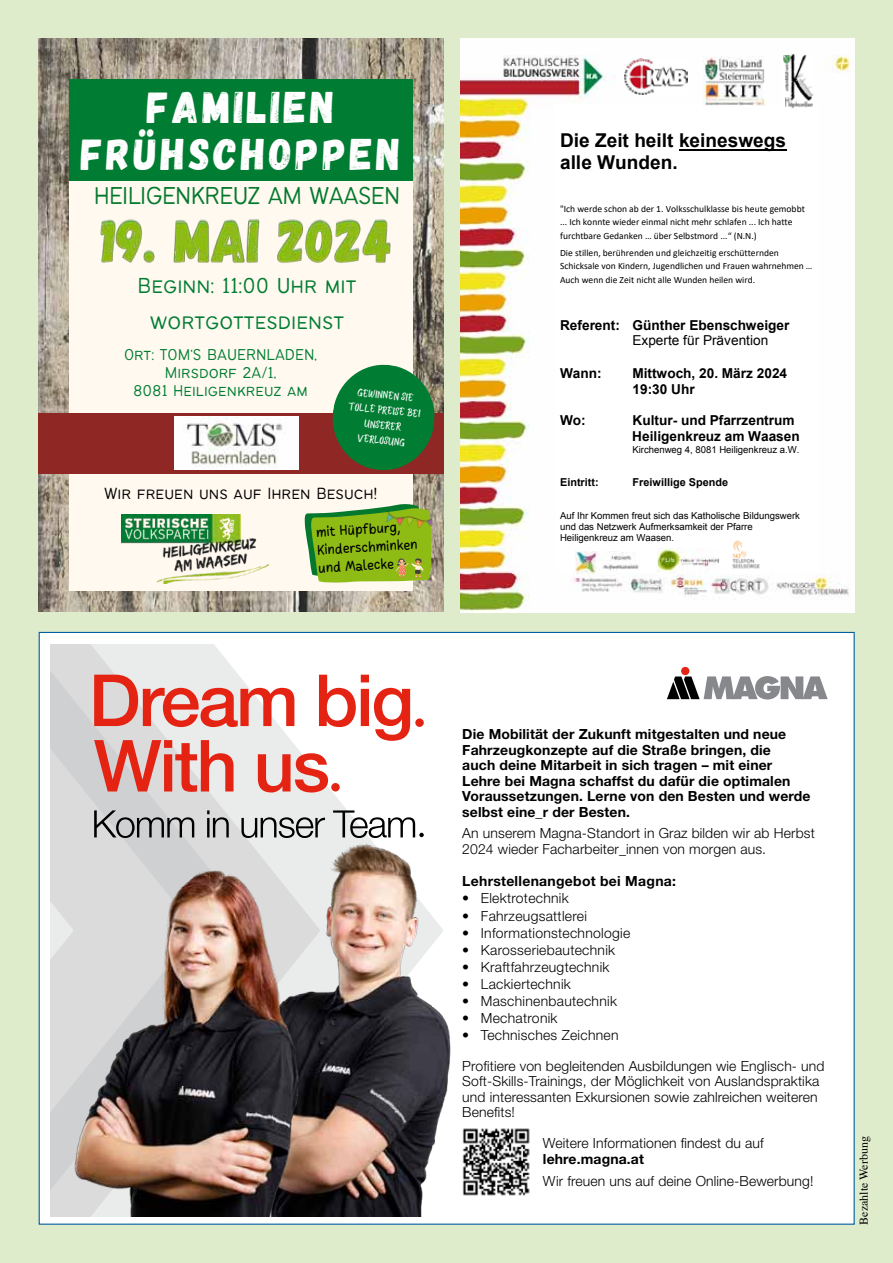
<style>
.page{position:relative;width:893px;height:1263px;background:#dfeccc}
.page>*{position:absolute;margin:0;border:0;box-sizing:border-box;transform-origin:0 0}
.t1{font:44.25px/47px "Gagalin";letter-spacing:.08em;color:#fff;text-align:center}
.t2{font:300 27px "Bantayog";letter-spacing:-.025em;color:#04792d}
.t3{font:300 23.85px/36.3px "Bantayog";color:#007d32;text-align:center}
.t4{font:700 19.05px/22px "Arial";color:#000}
.t5{font:300 17.85px "Bantayog";color:#000}
.t6{font:300 17.25px/17.7px "Bantayog";color:#007d32;text-align:center}
.t7{font:300 13.95px/15.5px "Helvetica Neue LT Pro";letter-spacing:.01em;color:#000}
.t8{font:700 13.95px/15.5px "Helvetica Neue LT Pro";letter-spacing:.01em;color:#000}
.t9{font:500 13.95px/18px "Cakerolli";color:#000}
.t10{font:700 13.65px/15.6px "Arial";color:#000}
.t11{font:13.65px "Arial";color:#000}
.t12{font:12px "Times";color:#000}
.t13{font:11.1px/15.1px "Bright Sunshine Cap";color:#fff;text-align:center}
.t14{font:700 10.95px "Arial";color:#000}
.t15{font:9.6px/13.5px "Calibri";color:#000}
.t16{font:9.6px/10.9px "Arial";color:#000}
</style>
<div class="page">
<div style="left:39px;top:632px;width:816px;height:593px;background:#fff;border:1px solid #005fa1"></div>
<svg style="left:51px;top:645px;width:360px;height:571px"></svg>
<svg style="left:94px;top:675px;width:200px;height:52px"></svg>
<svg style="left:319px;top:675px;width:91px;height:66px"></svg>
<div style="left:415px;top:718px;width:9px;height:9px;background:#e42313;border-radius:50%"></div>
<svg style="left:94px;top:740px;width:139px;height:52px"></svg>
<svg style="left:258px;top:753px;width:70px;height:39px"></svg>
<div style="left:331px;top:783px;width:9px;height:8px;background:#e42313;border-radius:50%"></div>
<svg style="left:94px;top:810px;width:100px;height:28px"></svg>
<svg style="left:207px;top:810px;width:22px;height:27px"></svg>
<svg style="left:241px;top:817px;width:84px;height:21px"></svg>
<svg style="left:333px;top:810px;width:91px;height:28px"></svg>
<div style="left:681px;top:667px;width:8px;height:8px;background:#e42313;border-radius:50%"></div>
<svg style="left:667px;top:676px;width:161px;height:23px"></svg>
<img style="left:490px;top:1128px;width:40px;height:68px">
<img style="left:204px;top:839px;width:286px;height:377px">
<img style="left:55px;top:863px;width:268px;height:353px">
<img style="left:38px;top:38px;width:405px;height:573px">
<div style="left:69px;top:92px;width:344px;height:499px;background:#fff9f0"></div>
<div style="left:38px;top:413px;width:405px;height:60px;background:#8f2825"></div>
<div style="left:69px;top:79px;width:344px;height:102px;background:#007d32"></div>
<svg style="left:332px;top:365px;width:105px;height:105px"></svg>
<svg style="left:304px;top:507px;width:128px;height:76px"></svg>
<img style="left:384px;top:502px;width:51px;height:35px">
<img style="left:121px;top:514px;width:147px;height:70px">
<img style="left:175px;top:417px;width:124px;height:53px">
<img style="left:100px;top:219px;width:291px;height:44px">
<img style="left:460px;top:38px;width:395px;height:574px">
<div style="left:555px;top:104px;width:263px;height:468px;background:#fff"></div>
<hr style="left:679px;top:149px;width:107px;height:2px;background:#000">
<img style="left:782px;top:54px;width:32px;height:54px">
<img style="left:624px;top:58px;width:63px;height:37px">
<img style="left:726px;top:540px;width:39px;height:34px">
<img style="left:703px;top:56px;width:63px;height:49px">
<img style="left:576px;top:551px;width:64px;height:22px">
<img style="left:657px;top:548px;width:62px;height:25px">
<h1 class="t1" style="left:81px;top:84px;width:321px">FAMILIEN<br>FRÜHSCHOPPEN</h1>
<h2 class="t2" style="left:94px;top:182px;width:308px">HEILIGENKREUZ AM WAASEN</h2>
<h3 class="t3" style="left:138px;top:267px;width:220px">Beginn: 11:00 Uhr mit wortgottesdienst</h3>
<p class="t6" style="left:124px;top:346px;width:194px">Ort: TOM'S BAUERNLADEN,<br>Mirsdorf 2A/1,<br>8081 Heiligenkreuz am</p>
<p class="t13" style="left:350px;top:384px;width:74px;rotate:5deg">Gewinnen Sie tolle Preise bei unserer<br>Verlosung</p>
<p class="t5" style="left:104px;top:484px;width:275px">Wir freuen uns auf Ihren Besuch!</p>
<p class="t9" style="left:316px;top:523px;width:102px;rotate:-3deg">mit Hüpfburg,<br>Kinderschminken und Malecke</p>
<h3 class="t4" style="left:560px;top:130px;width:227px">Die Zeit heilt keineswegs alle Wunden.</h3>
<p class="t15" style="left:560px;top:202px;width:246px">"Ich werde schon ab der 1. Volksschulklasse bis heute gemobbt ... Ich konnte wieder einmal nicht mehr schlafen ... Ich hatte furchtbare Gedanken … über Selbstmord ...“ (N.N.)</p>
<p class="t15" style="left:560px;top:246px;width:254px">Die stillen, berührenden und gleichzeitig erschütternden<br>Schicksale von Kindern, Jugendlichen und Frauen wahrnehmen …<br>Auch wenn die Zeit nicht alle Wunden heilen wird.</p>
<p class="t10" style="left:560px;top:318px;width:231px">Referent: Günther Ebenschweiger</p>
<p class="t11" style="left:632px;top:332px;width:137px">Experte für Prävention</p>
<p class="t10" style="left:560px;top:366px;width:43px">Wann:</p>
<p class="t10" style="left:632px;top:366px;width:156px">Mittwoch, 20. März 2024<br>19:30 Uhr</p>
<p class="t10" style="left:560px;top:413px;width:27px">Wo:</p>
<p class="t10" style="left:632px;top:413px;width:169px">Kultur- und Pfarrzentrum<br>Heiligenkreuz am Waasen</p>
<p class="t16" style="left:632px;top:444px;width:169px">Kirchenweg 4, 8081 Heiligenkreuz a.W.</p>
<p class="t14" style="left:560px;top:475px;width:40px">Eintritt:</p>
<p class="t14" style="left:632px;top:475px;width:97px">Freiwillige Spende</p>
<p class="t16" style="left:560px;top:511px;width:241px">Auf Ihr Kommen freut sich das Katholische Bildungswerk und das Netzwerk Aufmerksamkeit der Pfarre<br>Heiligenkreuz am Waasen.</p>
<p class="t8" style="left:462px;top:726px;width:350px">Die Mobilität der Zukunft mitgestalten und neue Fahrzeugkonzepte auf die Straße bringen, die<br>auch deine Mitarbeit in sich tragen – mit einer Lehre bei Magna schaffst du dafür die optimalen Voraussetzungen. Lerne von den Besten und werde selbst eine_r der Besten.</p>
<p class="t7" style="left:462px;top:825px;width:354px">An unserem Magna-Standort in Graz bilden wir ab Herbst<br>2024 wieder Facharbeiter_innen von morgen aus.</p>
<p class="t8" style="left:462px;top:873px;width:215px">Lehrstellenangebot bei Magna:</p>
<p class="t7" style="left:462px;top:890px;width:108px">• Elektrotechnik</p>
<p class="t7" style="left:462px;top:907px;width:126px">• Fahrzeugsattlerei</p>
<p class="t7" style="left:462px;top:924px;width:169px">• Informationstechnologie</p>
<p class="t7" style="left:462px;top:942px;width:154px">• Karosseriebautechnik</p>
<p class="t7" style="left:462px;top:959px;width:149px">• Kraftfahrzeugtechnik</p>
<p class="t7" style="left:462px;top:976px;width:110px">• Lackiertechnik</p>
<p class="t7" style="left:462px;top:993px;width:156px">• Maschinenbautechnik</p>
<p class="t7" style="left:462px;top:1010px;width:97px">• Mechatronik</p>
<p class="t7" style="left:462px;top:1027px;width:158px">• Technisches Zeichnen</p>
<p class="t7" style="left:462px;top:1058px;width:364px">Profitiere von begleitenden Ausbildungen wie Englisch- und Soft-Skills-Trainings, der Möglichkeit von Auslandspraktika und interessanten Exkursionen sowie zahlreichen weiteren Benefits!</p>
<p class="t7" style="left:543px;top:1135px;width:222px">Weitere Informationen findest du auf</p>
<p class="t8" style="left:543px;top:1151px;width:103px">lehre.magna.at</p>
<p class="t7" style="left:543px;top:1173px;width:272px">Wir freuen uns auf deine Online-Bewerbung!</p>
<p class="t12" style="left:853px;top:1225px;width:90px;rotate:-90deg">Bezahlte Werbung</p>
</div>
